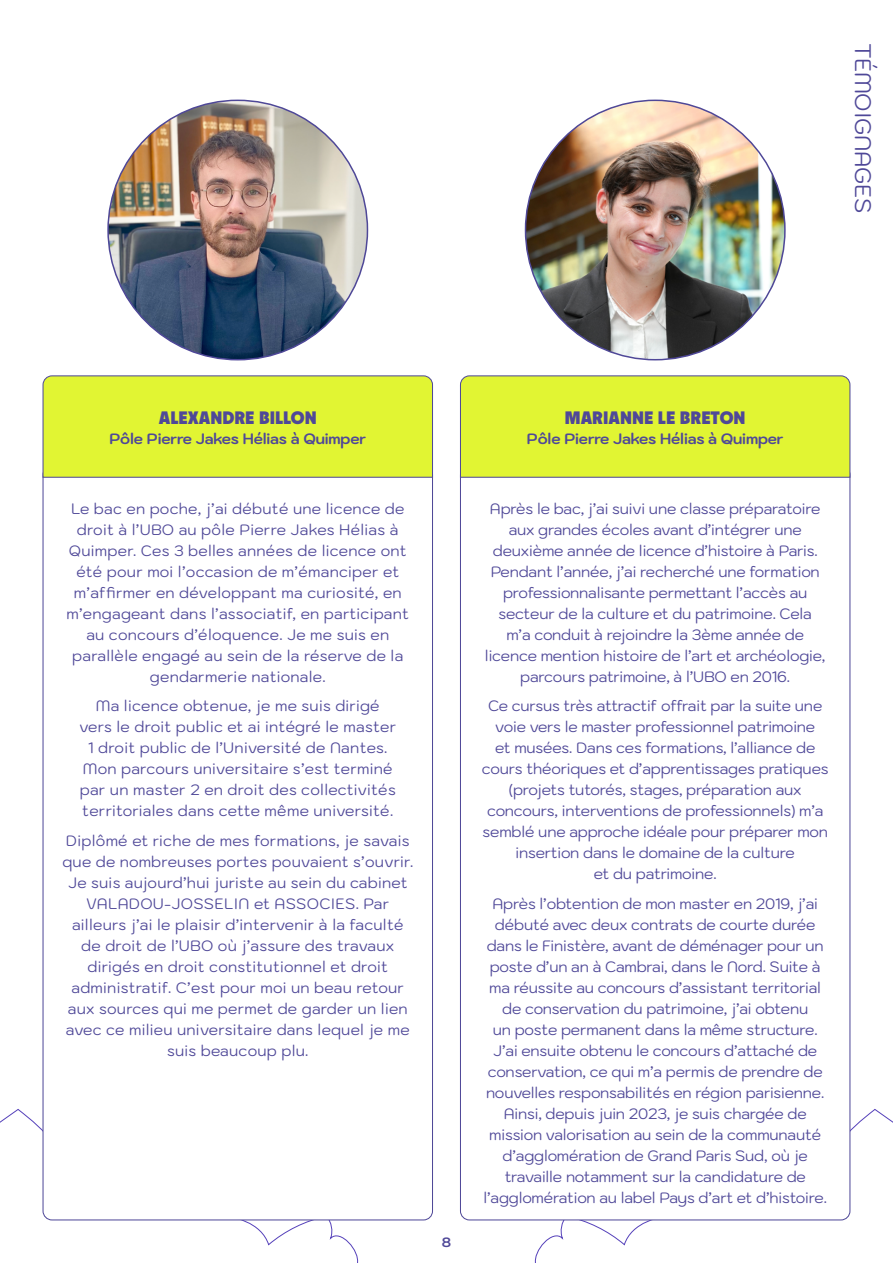
<style>
.page{position:relative;width:893px;height:1263px;background:#fff}
.page>*{position:absolute;margin:0;border:0;box-sizing:border-box;transform-origin:0 0}
.t1{font:22.5px "Kodchasan";letter-spacing:-.01em;color:#4f4898}
.t2{font:900 18px "Neighbor";color:#4f4898}
.t3{font:15px/21px "Kodchasan";letter-spacing:-.01em;color:#4f4898;text-align:center}
.t4{font:15px/21px "Kodchasan";letter-spacing:.02em;color:#4f4898;text-align:center}
.t5{font:700 15px "Kodchasan";letter-spacing:-.01em;color:#4f4898}
.t6{font:700 13.5px "Kodchasan";color:#4f4898}
</style>
<div class="page">
<svg style="left:534px;top:1108px;width:359px;height:155px"></svg>
<svg style="left:0;top:1108px;width:359px;height:155px"></svg>
<div style="left:43px;top:466px;width:389px;height:754px;background:#fff;border-radius:9px"></div>
<img style="left:108px;top:100px;width:259px;height:260px;border-radius:130px">
<div style="left:42px;top:375px;width:392px;height:103px;background:#e1f533"></div>
<div style="left:460px;top:466px;width:390px;height:754px;background:#fff;border-radius:9px"></div>
<img style="left:525px;top:100px;width:260px;height:260px;border-radius:130px">
<div style="left:459px;top:375px;width:392px;height:103px;background:#e1f533"></div>
<h1 class="t1" style="left:876px;top:43px;width:173px;rotate:90deg">TÉMOIGNAGES</h1>
<p class="t2" style="left:159px;top:406px;width:159px">ALEXANDRE BILLON</p>
<p class="t5" style="left:109px;top:430px;width:258px">Pôle Pierre Jakes Hélias à Quimper</p>
<p class="t4" style="left:66px;top:498px;width:344px">Le bac en poche, j’ai débuté une licence de droit à l’UBO au pôle Pierre Jakes Hélias à Quimper. Ces 3 belles années de licence ont été pour moi l’occasion de m’émanciper et m’affirmer en développant ma curiosité, en m’engageant dans l’associatif, en participant au concours d’éloquence. Je me suis en parallèle engagé au sein de la réserve de la gendarmerie nationale.</p>
<p class="t4" style="left:79px;top:695px;width:318px">Ma licence obtenue, je me suis dirigé vers le droit public et ai intégré le master 1 droit public de l’Université de Nantes.<br>Mon parcours universitaire s’est terminé par un master 2 en droit des collectivités territoriales dans cette même université.</p>
<p class="t4" style="left:62px;top:830px;width:352px">Diplômé et riche de mes formations, je savais que de nombreuses portes pouvaient s’ouvrir.<br>Je suis aujourd’hui juriste au sein du cabinet VALADOU-JOSSELIN et ASSOCIES. Par ailleurs j’ai le plaisir d’intervenir à la faculté de droit de l’UBO où j’assure des travaux dirigés en droit constitutionnel et droit administratif. C’est pour moi un beau retour aux sources qui me permet de garder un lien avec ce milieu universitaire dans lequel je me suis beaucoup plu.</p>
<p class="t6" style="left:442px;top:1234px;width:11px">8</p>
<p class="t2" style="left:565px;top:406px;width:182px">MARIANNE LE BRETON</p>
<p class="t5" style="left:527px;top:430px;width:258px">Pôle Pierre Jakes Hélias à Quimper</p>
<p class="t3" style="left:485px;top:498px;width:342px">Après le bac, j’ai suivi une classe préparatoire aux grandes écoles avant d’intégrer une deuxième année de licence d’histoire à Paris.<br>Pendant l’année, j’ai recherché une formation professionnalisante permettant l’accès au secteur de la culture et du patrimoine. Cela m’a conduit à rejoindre la 3ème année de licence mention histoire de l’art et archéologie, parcours patrimoine, à l’UBO en 2016.</p>
<p class="t3" style="left:482px;top:695px;width:348px">Ce cursus très attractif offrait par la suite une voie vers le master professionnel patrimoine<br>et musées. Dans ces formations, l’alliance de cours théoriques et d’apprentissages pratiques (projets tutorés, stages, préparation aux concours, interventions de professionnels) m’a semblé une approche idéale pour préparer mon insertion dans le domaine de la culture<br>et du patrimoine.</p>
<p class="t3" style="left:484px;top:893px;width:345px">Après l’obtention de mon master en 2019, j’ai débuté avec deux contrats de courte durée dans le Finistère, avant de déménager pour un poste d’un an à Cambrai, dans le Nord. Suite à ma réussite au concours d’assistant territorial de conservation du patrimoine, j’ai obtenu<br>un poste permanent dans la même structure.<br>J’ai ensuite obtenu le concours d’attaché de conservation, ce qui m’a permis de prendre de nouvelles responsabilités en région parisienne.<br>Ainsi, depuis juin 2023, je suis chargée de mission valorisation au sein de la communauté d’agglomération de Grand Paris Sud, où je travaille notamment sur la candidature de l’agglomération au label Pays d’art et d’histoire.</p>
</div>
